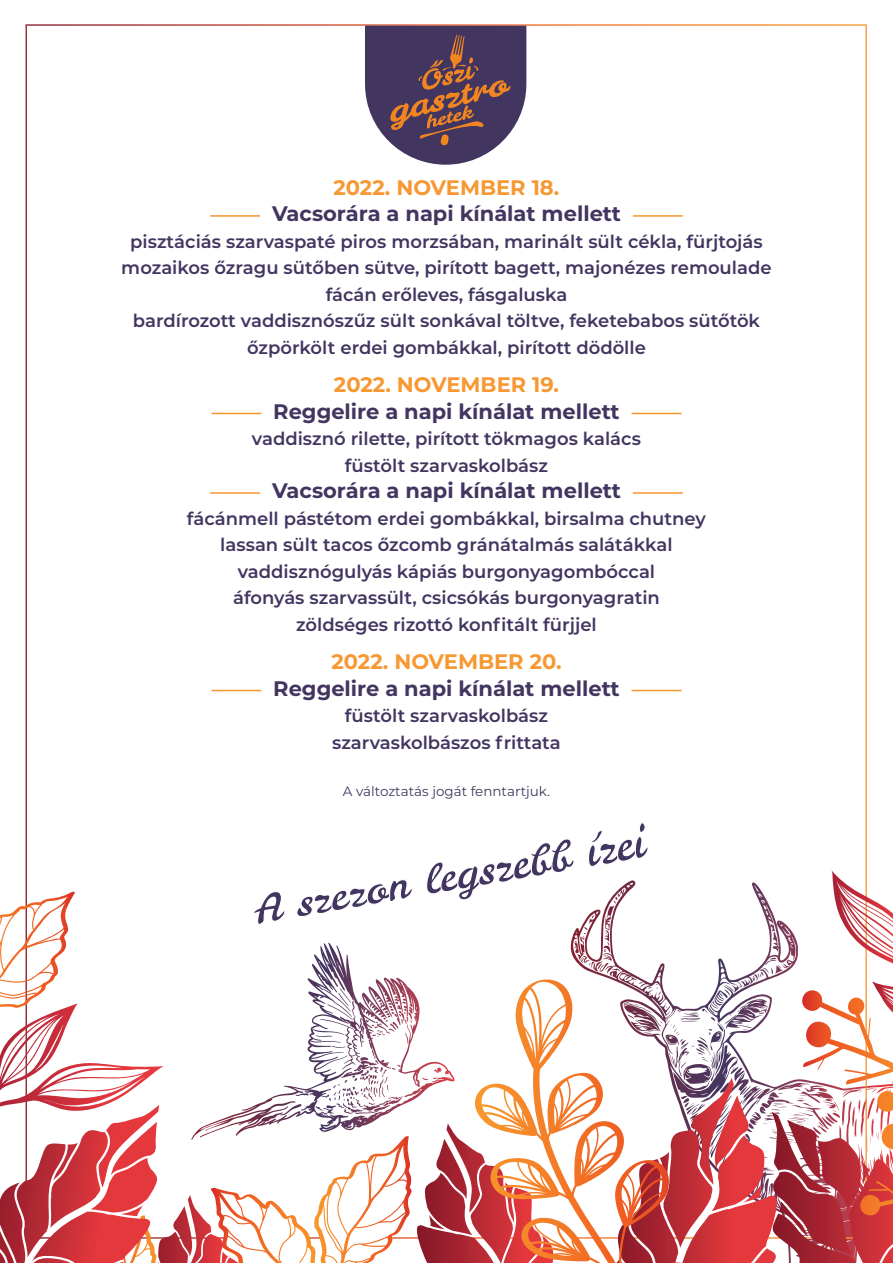
<style>
.page{position:relative;width:893px;height:1263px;background:#fff}
.page>*{position:absolute;margin:0;border:0;box-sizing:border-box;transform-origin:0 0}
.t1{font:700 21px "Montserrat";color:#423560}
.t2{font:700 21px "Montserrat";color:#f79832}
.t3{font:600 18px/26.5px "Montserrat";color:#423560;text-align:center}
.t4{font:13.5px "Montserrat";color:#423560}
</style>
<div class="page">
<svg style="left:365px;top:26px;width:161px;height:139px;background:#6c566d"></svg>
<svg style="left:0;top:748px;width:893px;height:515px"></svg>
<hr style="left:210px;top:215px;width:50px;height:2px;background:#f79832">
<hr style="left:633px;top:215px;width:50px;height:2px;background:#f79832">
<hr style="left:211px;top:413px;width:50px;height:1px;background:#f79832">
<hr style="left:632px;top:413px;width:49px;height:1px;background:#f79832">
<hr style="left:210px;top:492px;width:50px;height:2px;background:#f79832">
<hr style="left:633px;top:492px;width:50px;height:2px;background:#f79832">
<hr style="left:211px;top:690px;width:50px;height:1px;background:#f79832">
<hr style="left:632px;top:690px;width:49px;height:1px;background:#f79832">
<p class="t2" style="left:333px;top:172px;width:227px">2022. NOVEMBER 18.</p>
<p class="t1" style="left:272px;top:199px;width:350px">Vacsorára a napi kínálat mellett</p>
<p class="t3" style="left:121px;top:227px;width:652px">pisztáciás szarvaspaté piros morzsában, marinált sült cékla, fürjtojás mozaikos őzragu sütőben sütve, pirított bagett, majonézes remoulade fácán erőleves, fásgaluska<br>bardírozott vaddisznószűz sült sonkával töltve, feketebabos sütőtök őzpörkölt erdei gombákkal, pirított dödölle</p>
<p class="t2" style="left:334px;top:370px;width:226px">2022. NOVEMBER 19.</p>
<p class="t1" style="left:273px;top:396px;width:348px">Reggelire a napi kínálat mellett</p>
<p class="t3" style="left:252px;top:425px;width:391px">vaddisznó rilette, pirított tökmagos kalács füstölt szarvaskolbász</p>
<p class="t1" style="left:272px;top:476px;width:350px">Vacsorára a napi kínálat mellett</p>
<p class="t3" style="left:187px;top:504px;width:521px">fácánmell pástétom erdei gombákkal, birsalma chutney lassan sült tacos őzcomb gránátalmás salátákkal vaddisznógulyás kápiás burgonyagombóccal<br>áfonyás szarvassült, csicsókás burgonyagratin zöldséges rizottó konfitált fürjjel</p>
<p class="t2" style="left:331px;top:647px;width:231px">2022. NOVEMBER 20.</p>
<p class="t1" style="left:273px;top:673px;width:348px">Reggelire a napi kínálat mellett</p>
<p class="t3" style="left:332px;top:702px;width:230px">füstölt szarvaskolbász szarvaskolbászos frittata</p>
<p class="t4" style="left:343px;top:782px;width:209px">A változtatás jogát fenntartjuk.</p>
</div>
